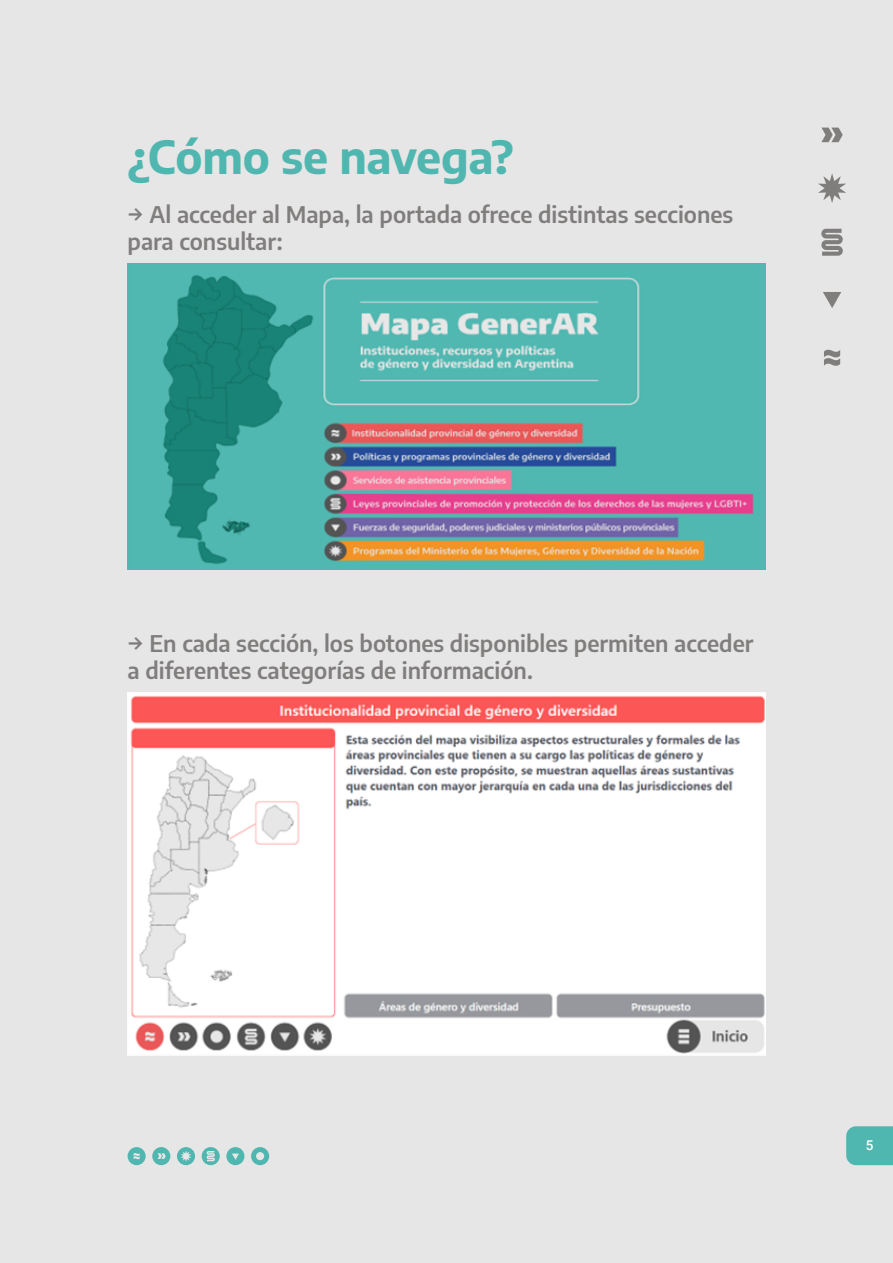
<style>
.page{position:relative;width:893px;height:1263px;background:#e7e6e6}
.page>*{position:absolute;margin:0;border:0;box-sizing:border-box;transform-origin:0 0}
.t1{font:700 45px "Encode Sans";letter-spacing:-.005em;color:#50b7b0}
.t2{font:600 22.5px/27px "Encode Sans";color:#807d7d}
.t3{font:500 13.5px "Roboto";color:#fff}
</style>
<div class="page">
<img style="left:128px;top:264px;width:637px;height:306px">
<img style="left:128px;top:693px;width:637px;height:362px">
<div style="left:846px;top:1126px;width:47px;height:39px;background:#50b7b0"></div>
<div style="left:152px;top:1147px;width:18px;height:18px;background:#50b7b0;border-radius:50%"></div>
<svg style="left:158px;top:1153px;width:8px;height:6px"></svg>
<div style="left:128px;top:1147px;width:18px;height:18px;background:#50b7b0;border-radius:50%"></div>
<svg style="left:133px;top:1153px;width:7px;height:6px"></svg>
<div style="left:202px;top:1147px;width:18px;height:18px;background:#50b7b0;border-radius:50%"></div>
<svg style="left:207px;top:1151px;width:8px;height:10px"></svg>
<div style="left:226px;top:1147px;width:18px;height:18px;background:#50b7b0;border-radius:50%"></div>
<svg style="left:232px;top:1153px;width:7px;height:7px"></svg>
<div style="left:177px;top:1147px;width:18px;height:18px;background:#50b7b0;border-radius:50%"></div>
<svg style="left:181px;top:1151px;width:10px;height:11px"></svg>
<div style="left:251px;top:1147px;width:18px;height:18px;background:#50b7b0;border-radius:50%"></div>
<div style="left:256px;top:1152px;width:8px;height:8px;background:#e8e6e6;border-radius:50%"></div>
<svg style="left:824px;top:350px;width:16px;height:16px"></svg>
<svg style="left:821px;top:229px;width:22px;height:27px"></svg>
<svg style="left:823px;top:292px;width:18px;height:16px"></svg>
<svg style="left:821px;top:128px;width:22px;height:14px"></svg>
<svg style="left:818px;top:173px;width:28px;height:30px"></svg>
<h1 class="t1" style="left:128px;top:123px;width:388px">¿Cómo se navega?</h1>
<p class="t2" style="left:128px;top:199px;width:607px">→ Al acceder al Mapa, la portada ofrece distintas secciones para consultar:</p>
<p class="t2" style="left:128px;top:628px;width:627px">→ En cada sección, los botones disponibles permiten acceder a diferentes categorías de información.</p>
<p class="t3" style="left:866px;top:1135px;width:9px">5</p>
</div>
